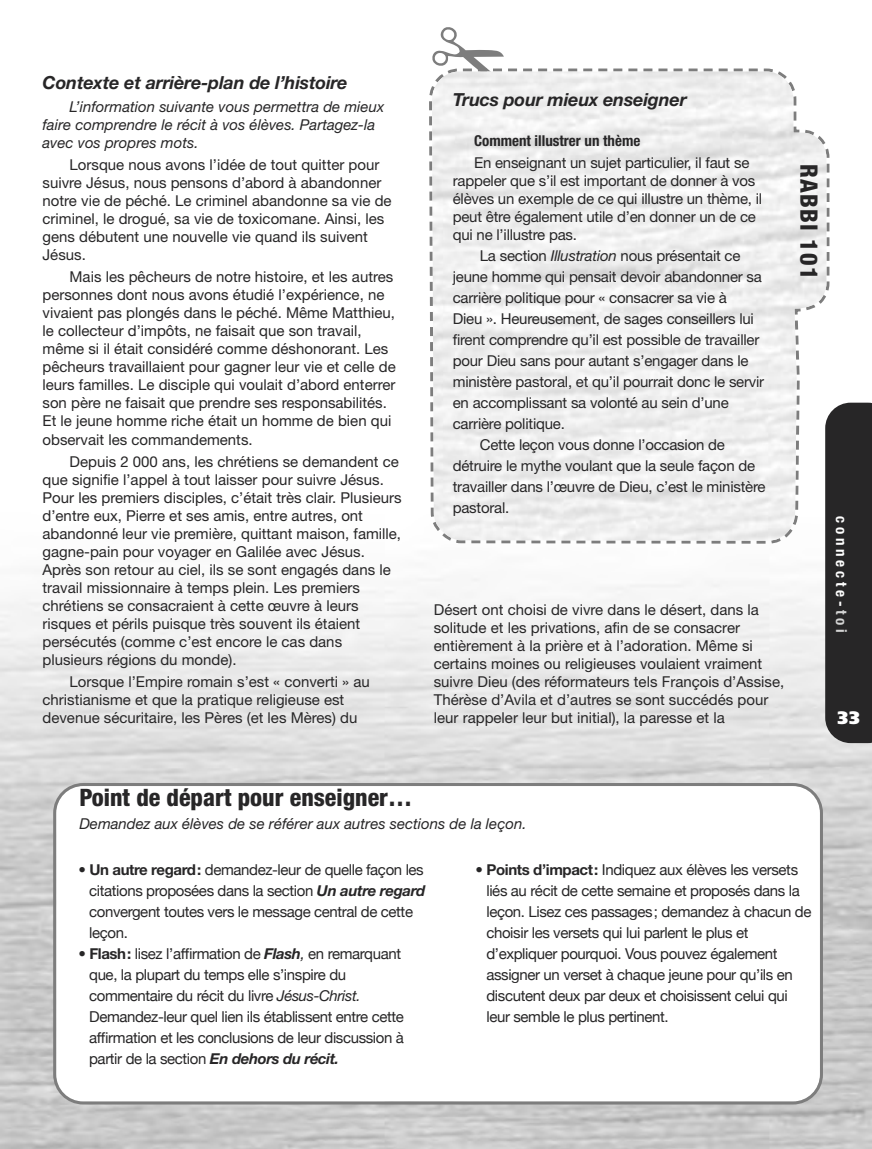
<style>
.page{position:relative;width:872px;height:1149px;background:#fff}
.page>*{position:absolute;margin:0;border:0;box-sizing:border-box;transform-origin:0 0}
.t1{font:800 condensed 24px "Helvetica Neue LT Std";color:#272627}
.t2{font:800 condensed 24px "Helvetica Neue LT Std";letter-spacing:.05em;color:#272627}
.t3{font:italic 700 18px "Helvetica Neue LT Std";letter-spacing:-.01em;color:#272627}
.t4{font:900 18px "Frutiger";color:#fff}
.t5{font:15px/18px "Helvetica Neue LT Std";color:#272627}
.t6{font:15px/21px "Helvetica Neue";letter-spacing:-.025em;color:#272627}
.t7{font:italic 15px/18px "Helvetica Neue LT Std";color:#272627}
.t8{font:700 condensed 15px "Helvetica Neue LT Std";color:#272627}
.t9{font:700 condensed 15px "Helvetica Neue";letter-spacing:.25em;color:#fff}
.s1{font-style:italic}
.s2{color:#d4d4d4}
.s3{font-family:"Helvetica Neue LT Std"}
.s4{font-family:"Helvetica Neue LT Std";font-weight:700}
.s5{font-family:"Helvetica Neue LT Std";font-weight:700;font-style:italic}
.s6{font-family:"Helvetica Neue LT Std";font-style:italic}
</style>
<div class="page">
<img style="left:0;top:578px;width:872px;height:570px">
<div style="left:825px;top:402px;width:47px;height:340px;background:#272627"></div>
<svg style="left:453px;top:540px;width:15px;height:4px"></svg>
<svg style="left:826px;top:148px;width:4px;height:143px"></svg>
<img style="left:432px;top:71px;width:394px;height:469px">
<svg style="left:53px;top:782px;width:770px;height:322px"></svg>
<svg style="left:430px;top:68px;width:77px;height:17px"></svg>
<p class="t3" style="left:43px;top:77px;width:306px">Contexte et arrière-plan de l’histoire</p>
<p class="t7" style="left:43px;top:99px;width:343px;text-indent:27px">L’information suivante vous permettra de mieux faire comprendre le récit à vos élèves. Partagez-la avec vos propres mots.</p>
<p class="t5" style="left:43px;top:157px;width:350px;text-indent:27px">Lorsque nous avons l’idée de tout quitter pour suivre Jésus, nous pensons d’abord à abandonner notre vie de péché. Le criminel abandonne sa vie de criminel, le drogué, sa vie de toxicomane. Ainsi, les gens débutent une nouvelle vie quand ils suivent Jésus.</p>
<p class="t5" style="left:43px;top:269px;width:355px;text-indent:27px">Mais les pêcheurs de notre histoire, et les autres personnes dont nous avons étudié l’expérience, ne vivaient pas plongés dans le péché. Même Matthieu, le collecteur d’impôts, ne faisait que son travail, même si il était considéré comme déshonorant. Les pêcheurs travaillaient pour gagner leur vie et celle de leurs familles. Le disciple qui voulait d’abord enterrer son père ne faisait que prendre ses responsabilités.<br>Et le jeune homme riche était un homme de bien qui observait les commandements.</p>
<p class="t5" style="left:43px;top:454px;width:360px;text-indent:27px">Depuis 2 000 ans, les chrétiens se demandent ce que signifie l’appel à tout laisser pour suivre Jésus.<br>Pour les premiers disciples, c’était très clair. Plusieurs d’entre eux, Pierre et ses amis, entre autres, ont abandonné leur vie première, quittant maison, famille, gagne-pain pour voyager en Galilée avec Jésus.<br>Après son retour au ciel, ils se sont engagés dans le travail missionnaire à temps plein. Les premiers chrétiens se consacraient à cette œuvre à leurs risques et périls puisque très souvent ils étaient persécutés (comme c’est encore le cas dans plusieurs régions du monde).</p>
<p class="t5" style="left:43px;top:674px;width:329px;text-indent:27px">Lorsque l’Empire romain s’est « converti » au christianisme et que la pratique religieuse est devenue sécuritaire, les Pères (et les Mères) du</p>
<p class="t3" style="left:453px;top:94px;width:235px">Trucs pour mieux enseigner</p>
<p class="t8" style="left:474px;top:135px;width:168px">Comment illustrer un thème</p>
<p class="t5" style="left:453px;top:155px;width:311px;text-indent:21px">En enseignant un sujet particulier, il faut se rappeler que s’il est important de donner à vos élèves un exemple de ce qui illustre un thème, il peut être également utile d’en donner un de ce qui ne l’illustre pas.</p>
<p class="t5" style="left:480px;top:248px;width:262px">La section <span class="s1">Illustration</span> nous présentait ce</p>
<p class="t5" style="left:453px;top:269px;width:311px">jeune homme qui pensait devoir abandonner sa</p>
<p class="t5" style="left:453px;top:290px;width:275px">carrière politique pour « consacrer sa vie à</p>
<p class="t5" style="left:453px;top:311px;width:303px">Dieu ». Heureusement, de sages conseillers lui</p>
<p class="t5" style="left:453px;top:332px;width:308px">firent comprendre qu’il est possible de travailler</p>
<p class="t5" style="left:453px;top:353px;width:297px">pour Dieu sans pour autant s’engager dans le</p>
<p class="t5" style="left:453px;top:374px;width:313px">ministère pastoral, et qu’il pourrait donc le servir</p>
<p class="t5" style="left:453px;top:395px;width:277px">en accomplissant sa volonté au sein d’une</p>
<p class="t5" style="left:453px;top:416px;width:114px">carrière politique.</p>
<p class="t5" style="left:480px;top:437px;width:246px">Cette leçon vous donne l’occasion de</p>
<p class="t5" style="left:453px;top:458px;width:304px">détruire le mythe voulant que la seule façon de</p>
<p class="t5" style="left:453px;top:479px;width:314px">travailler dans l’œuvre de Dieu, c’est le ministère</p>
<p class="t5" style="left:453px;top:500px;width:58px">pastoral.</p>
<h1 class="t2" style="left:817px;top:164px;width:117px;rotate:90deg">RABBI 101</h1>
<p class="t5" style="left:434px;top:602px;width:352px">Désert ont choisi de vivre dans le désert, dans la solitude et les privations, afin de se consacrer entièrement à la prière et à l’adoration. Même si certains moines ou religieuses voulaient vraiment suivre Dieu (des réformateurs tels François d’Assise, Thérèse d’Avila et d’autres se sont succédés pour leur rappeler leur but initial), la paresse et la</p>
<p class="t9" style="left:850px;top:516px;width:118px;rotate:90deg">connecte-<span class="s2">toi</span></p>
<p class="t4" style="left:837px;top:710px;width:24px">33</p>
<h1 class="t1" style="left:79px;top:789px;width:334px">Point de départ pour enseigner…</h1>
<p class="t7" style="left:79px;top:815px;width:448px">Demandez aux élèves de se référer aux autres sections de la leçon.</p>
<p class="t6" style="left:89px;top:858px;width:338px;text-indent:-11px"><span class="s3">•</span> <span class="s4">Un autre regard :</span> demandez-leur de quelle façon les citations proposées dans la section <span class="s5">Un autre regard </span>convergent toutes vers le message central de cette leçon.</p>
<p class="t6" style="left:89px;top:942px;width:316px;text-indent:-11px"><span class="s3">•</span> <span class="s4">Flash :</span> lisez l’affirmation de <span class="s5">Flash</span><span class="s6">,</span> en remarquant que, la plupart du temps elle s’inspire du commentaire du récit du livre <span class="s6">Jésus-Christ.<br></span>Demandez-leur quel lien ils établissent entre cette affirmation et les conclusions de leur discussion à partir de la section <span class="s5">En dehors du récit.</span></p>
<p class="t6" style="left:486px;top:858px;width:326px;text-indent:-11px"><span class="s3">•</span> <span class="s4">Points d’impact :</span> Indiquez aux élèves les versets liés au récit de cette semaine et proposés dans la leçon. Lisez ces passages; demandez à chacun de choisir les versets qui lui parlent le plus et d’expliquer pourquoi. Vous pouvez également assigner un verset à chaque jeune pour qu’ils en discutent deux par deux et choisissent celui qui leur semble le plus pertinent.</p>
</div>
